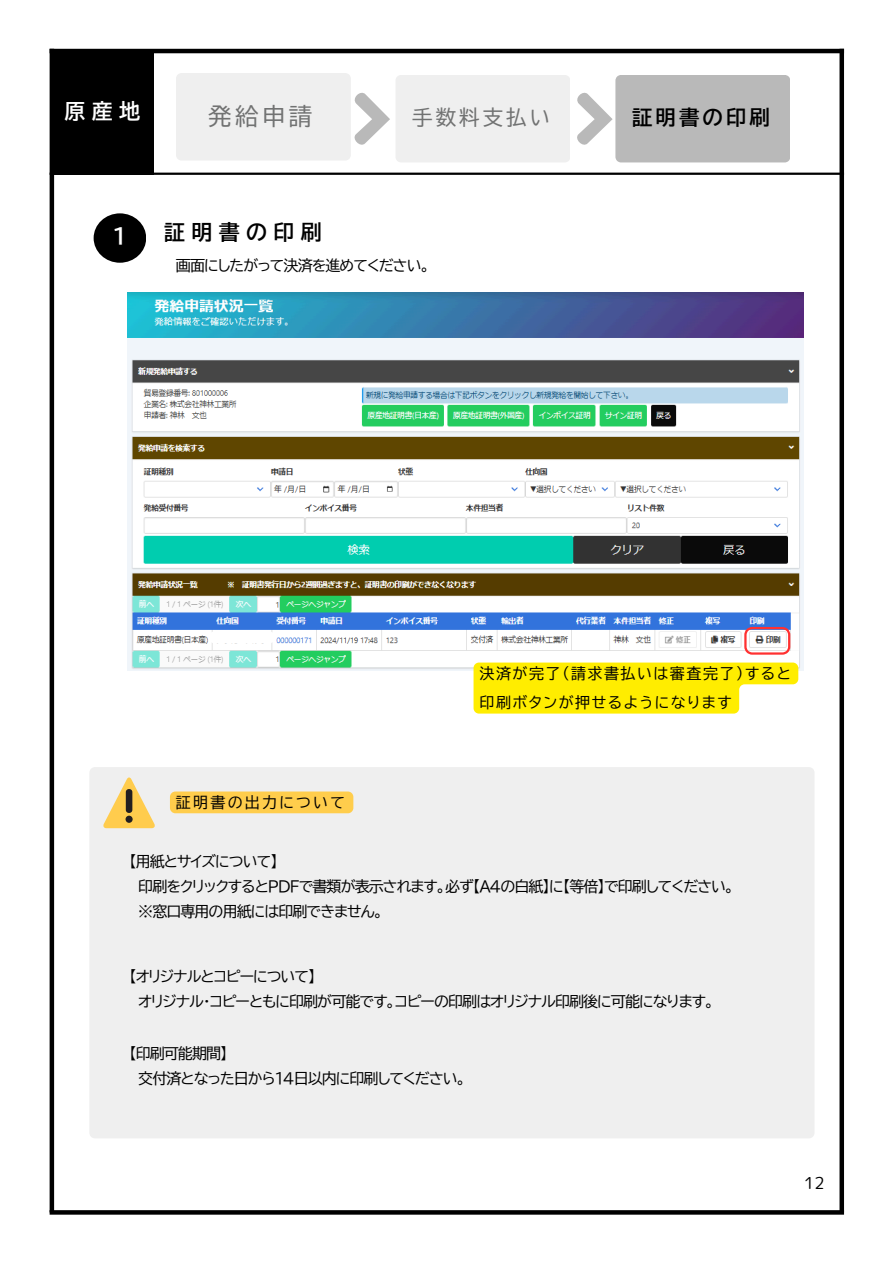
<style>
.page{position:relative;width:894px;height:1264px;background:#fff}
.page>*{position:absolute;margin:0;border:0;box-sizing:border-box;transform-origin:0 0}
.t1{font:23.4px "BIZUDP Gothic";color:#717272}
.t2{font:700 21px "BIZUDP Gothic";letter-spacing:.3em;color:#000}
.t3{font:700 21px "BIZUDP Gothic";color:#fff}
.t4{font:20.4px "BIZUDP Gothic";letter-spacing:.15em;color:#717272}
.t5{font:700 20.4px "BIZUDP Gothic";letter-spacing:.15em;color:#000}
.t6{font:16.5px "rounded mplus 1 p regular";color:#000}
.t7{font:15px/24.8px "BIZUDP Gothic";letter-spacing:-.06em;color:#000}
.t8{font:15px/29.2px "BIZUDP Gothic";letter-spacing:.1em;color:#000}
.t9{font:15px "BIZUDP Gothic";letter-spacing:.15em;color:#000}
</style>
<div class="page">
<hr style="left:50px;top:49px;width:793px;height:4px;background:#000">
<hr style="left:50px;top:49px;width:4px;height:1163px;background:#000">
<svg style="left:839px;top:53px;width:4px;height:1157px;background:#212121"></svg>
<svg style="left:50px;top:1210px;width:793px;height:4px;background:#0a0a0a"></svg>
<div style="left:52px;top:51px;width:101px;height:123px;background:#000"></div>
<hr style="left:50px;top:173px;width:793px;height:2px;background:#000">
<div style="left:94px;top:213px;width:52px;height:50px;background:#000;border-radius:50%"></div>
<svg style="left:176px;top:73px;width:614px;height:89px"></svg>
<img style="left:127px;top:292px;width:676px;height:378px">
<svg style="left:744px;top:627px;width:46px;height:27px"></svg>
<svg style="left:208px;top:631px;width:67px;height:12px"></svg>
<div style="left:89px;top:767px;width:725px;height:371px;background:#efefef"></div>
<svg style="left:103px;top:776px;width:52px;height:52px"></svg>
<svg style="left:473px;top:662px;width:325px;height:51px;background:#feef1d"></svg>
<div style="left:170px;top:791px;width:183px;height:22px;background:#ffcd4c;border-radius:5px"></div>
<p class="t3" style="left:64px;top:100px;width:77px">原産地</p>
<p class="t1" style="left:208px;top:104px;width:106px">発給申請</p>
<p class="t4" style="left:412px;top:107px;width:139px">手数料支払い</p>
<p class="t5" style="left:632px;top:107px;width:139px">証明書の印刷</p>
<p class="t3" style="left:113px;top:226px;width:15px">1</p>
<p class="t2" style="left:164px;top:221px;width:159px">証明書の印刷</p>
<p class="t7" style="left:176px;top:253px;width:255px">画面にしたがって決済を進めてください。</p>
<p class="t9" style="left:176px;top:794px;width:170px">証明書の出力について</p>
<p class="t8" style="left:479px;top:658px;width:312px">決済が完了（請求書払いは審査完了）すると印刷ボタンが押せるようになります</p>
<p class="t7" style="left:138px;top:849px;width:597px;text-indent:-9px">【用紙とサイズについて】<br>印刷をクリックするとPDFで書類が表示されます。必ず【A4の白紙】に【等倍】で印刷してください。※窓口専用の用紙には印刷できません。</p>
<p class="t7" style="left:129px;top:963px;width:188px">【オリジナルとコピーについて】</p>
<p class="t7" style="left:138px;top:988px;width:577px">オリジナル・コピーともに印刷が可能です。コピーの印刷はオリジナル印刷後に可能になります。</p>
<p class="t7" style="left:129px;top:1040px;width:100px">【印刷可能期間】</p>
<p class="t7" style="left:138px;top:1065px;width:329px">交付済となった日から14日以内に印刷してください。</p>
<p class="t6" style="left:804px;top:1171px;width:22px">12</p>
</div>
